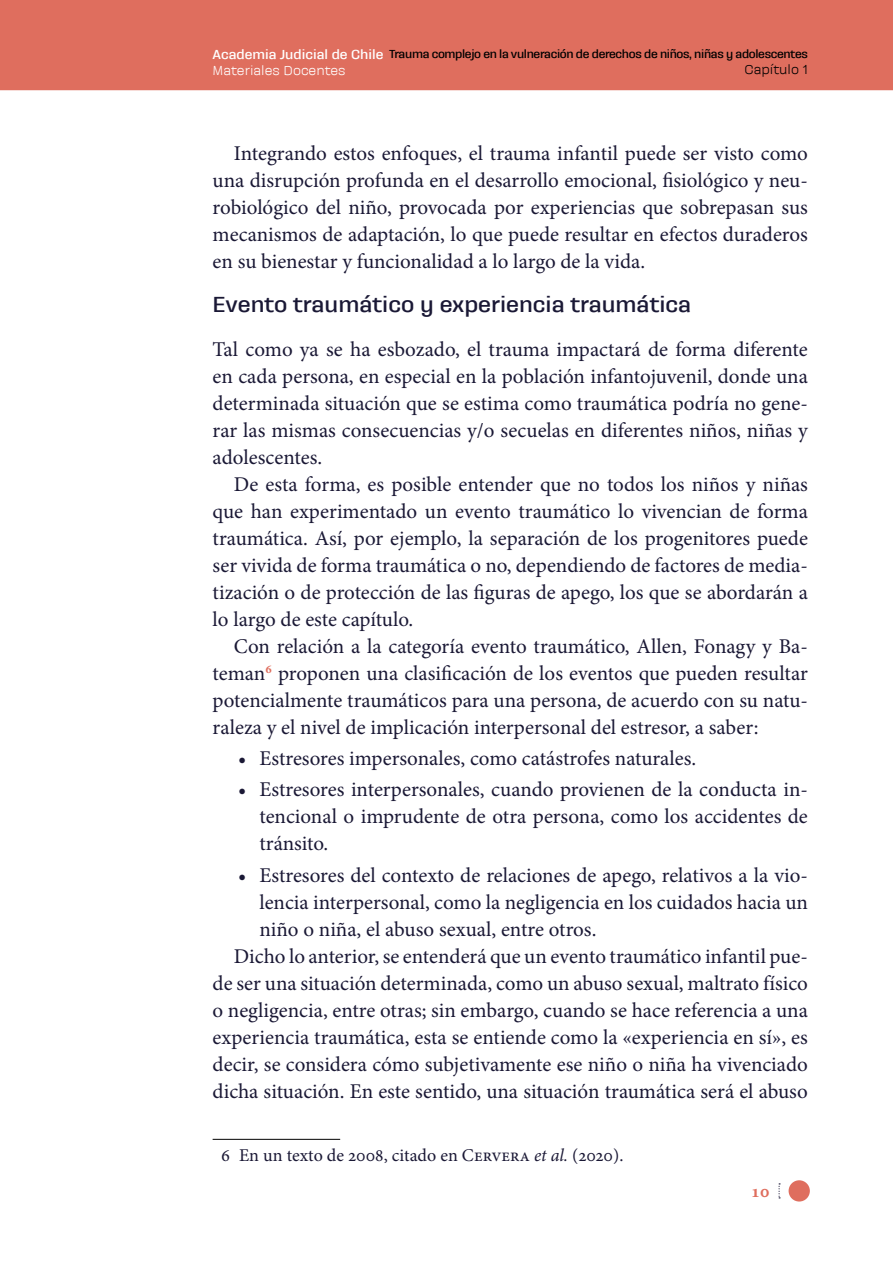
<style>
.page{position:relative;width:893px;height:1263px;background:#fff}
.page>*{position:absolute;margin:0;border:0;box-sizing:border-box;transform-origin:0 0}
.t1{font:700 22.5px "Galeana Standard";color:#1a1835}
.t2{font:21px/27px "Minion Pro";color:#1a1835;text-align:justify}
.t3{font:18px "Minion Pro";color:#1a1835}
.t4{font:700 18px "Minion Pro";color:#df6e5e}
.t5{font:700 13.5px "Galeana Standard";color:#fff}
.t6{font:13.5px "Galeana Standard";color:#fff}
.t7{font:13.5px "Galeana Standard";color:#000}
.t8{font:700 12px "Galeana Standard";letter-spacing:-.03em;color:#000}
.s1{font-style:italic}
</style>
<div class="page">
<div style="left:0;top:0;width:893px;height:89px;background:#df6e5e"></div>
<hr style="left:0;top:89px;width:893px;height:1px;background:#df6e5e">
<svg style="left:778px;top:1183px;width:2px;height:15px"></svg>
<div style="left:789px;top:1180px;width:21px;height:21px;background:#df6e5e;border-radius:50%"></div>
<hr style="left:213px;top:1139px;width:127px;height:1px;background:#000">
<p class="t8" style="left:389px;top:46px;width:420px">Trauma complejo en la vulneración de derechos de niños, niñas y adolescentes</p>
<p class="t7" style="left:744px;top:61px;width:65px">Capítulo 1</p>
<p class="t5" style="left:213px;top:47px;width:172px">Academia Judicial de Chile</p>
<p class="t6" style="left:213px;top:63px;width:134px">Materiales Docentes</p>
<p class="t2" style="left:213px;top:140px;width:597px;text-indent:21px">Integrando estos enfoques, el trauma infantil puede ser visto como una disrupción profunda en el desarrollo emocional, fisiológico y neu&shy;robiológico del niño, provocada por experiencias que sobrepasan sus mecanismos de adaptación, lo que puede resultar en efectos duraderos en su bienestar y funcionalidad a lo largo de la vida.</p>
<p class="t1" style="left:213px;top:291px;width:480px">Evento traumático y experiencia traumática</p>
<p class="t2" style="left:213px;top:336px;width:597px">Tal como ya se ha esbozado, el trauma impactará de forma diferente en cada persona, en especial en la población infantojuvenil, donde una determinada situación que se estima como traumática podría no gene&shy;rar las mismas consecuencias y/o secuelas en diferentes niños, niñas y adolescentes.</p>
<p class="t2" style="left:213px;top:471px;width:597px;text-indent:21px">De esta forma, es posible entender que no todos los niños y niñas que han experimentado un evento traumático lo vivencian de forma traumática. Así, por ejemplo, la separación de los progenitores puede ser vivida de forma traumática o no, dependiendo de factores de media&shy;tización o de protección de las figuras de apego, los que se abordarán a lo largo de este capítulo.</p>
<p class="t2" style="left:213px;top:633px;width:597px;text-indent:21px">Con relación a la categoría evento traumático, Allen, Fonagy y Ba&shy;teman<sup>6</sup> proponen una clasificación de los eventos que pueden resultar potencialmente traumáticos para una persona, de acuerdo con su natu&shy;raleza y el nivel de implicación interpersonal del estresor, a saber:</p>
<p class="t2" style="left:238px;top:745px;width:460px">• Estresores impersonales, como catástrofes naturales.</p>
<p class="t2" style="left:259px;top:776px;width:550px;text-indent:-21px">• Estresores interpersonales, cuando provienen de la conducta in&shy;tencional o imprudente de otra persona, como los accidentes de tránsito.</p>
<p class="t2" style="left:238px;top:862px;width:571px">• Estresores del contexto de relaciones de apego, relativos a la vio-</p>
<p class="t2" style="left:259px;top:889px;width:550px">lencia interpersonal, como la negligencia en los cuidados hacia un</p>
<p class="t2" style="left:259px;top:916px;width:339px">niño o niña, el abuso sexual, entre otros.</p>
<p class="t2" style="left:234px;top:943px;width:576px">Dicho lo anterior, se entenderá que un evento traumático infantil pue-</p>
<p class="t2" style="left:213px;top:970px;width:597px">de ser una situación determinada, como un abuso sexual, maltrato físico</p>
<p class="t2" style="left:213px;top:997px;width:597px">o negligencia, entre otras; sin embargo, cuando se hace referencia a una</p>
<p class="t2" style="left:213px;top:1024px;width:597px">experiencia traumática, esta se entiende como la «experiencia en sí», es</p>
<p class="t2" style="left:213px;top:1051px;width:597px">decir, se considera cómo subjetivamente ese niño o niña ha vivenciado</p>
<p class="t2" style="left:213px;top:1078px;width:597px">dicha situación. En este sentido, una situación traumática será el abuso</p>
<p class="t3" style="left:221px;top:1143px;width:404px">6 En un texto de 2008, citado en Cervera <span class="s1">et al.</span> (2020).</p>
<p class="t4" style="left:751px;top:1178px;width:20px">10</p>
</div>
